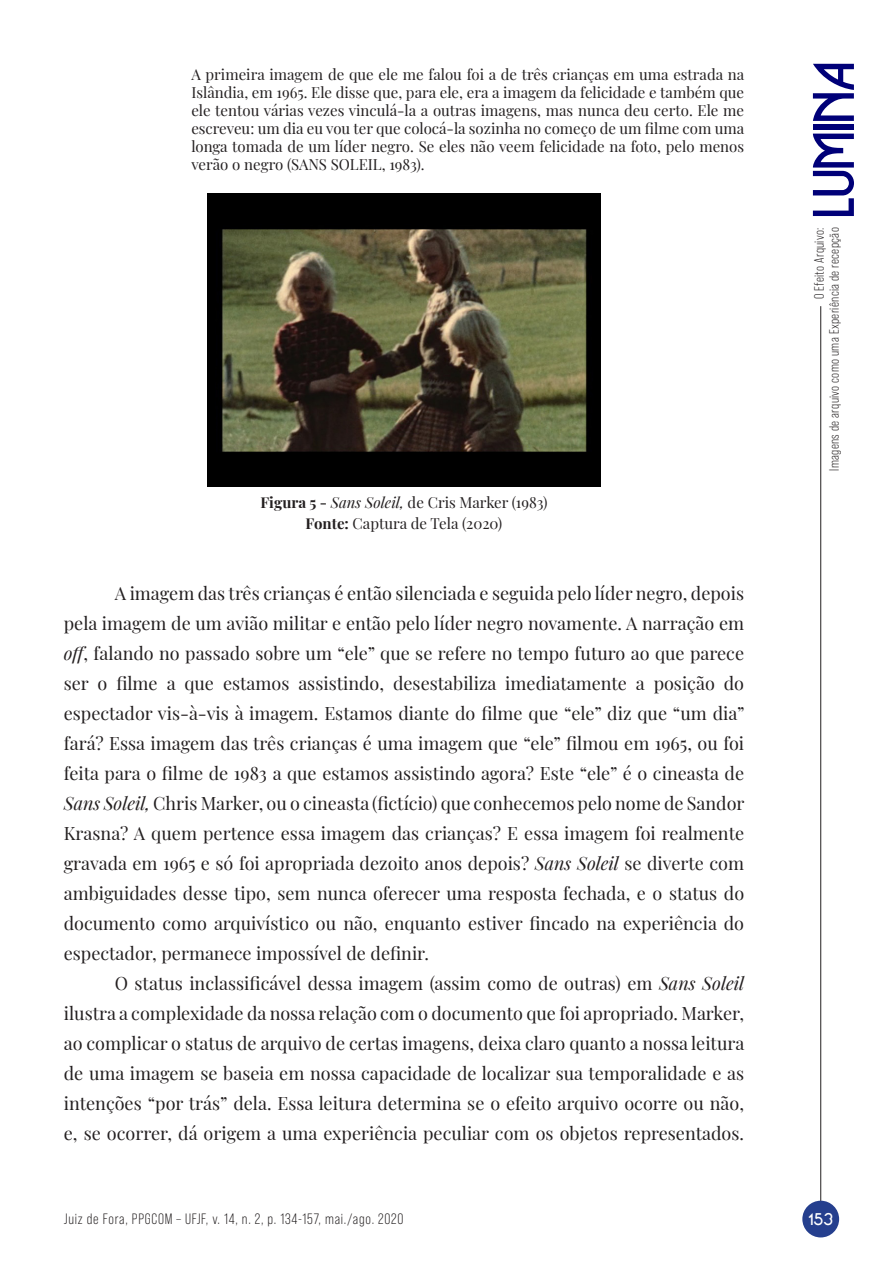
<style>
.page{position:relative;width:893px;height:1263px;background:#fff}
.page>*{position:absolute;margin:0;border:0;box-sizing:border-box;transform-origin:0 0}
.t1{font:18px/30px "Playfair Display";color:#231f20;text-align:justify}
.t2{font:16.5px "Businko";color:#fff}
.Citação__3_linhas{font:15px/18px "Playfair Display";color:#231f20;text-align:justify}
.Legenda_da_Foto_Tabe{font:15px "Playfair Display";color:#231f20}
.t3{font:15px "Bebas Neue Pro";letter-spacing:.05em;color:#231f20}
.t4{font:13.5px/15px "Bebas Neue Pro";letter-spacing:.025em;color:#231f20;text-align:right}
.s1{font-weight:700}
.s2{font-style:italic}
</style>
<div class="page">
<hr style="left:820px;top:306px;width:1px;height:923px;background:#231f20">
<div style="left:802px;top:1201px;width:37px;height:36px;background:#253f8e;border-radius:50%"></div>
<svg style="left:813px;top:134px;width:41px;height:82px"></svg>
<div style="left:813px;top:124px;width:41px;height:6px;background:#000078"></div>
<svg style="left:813px;top:64px;width:41px;height:57px"></svg>
<img style="left:207px;top:193px;width:394px;height:294px">
<p class="Citação__3_linhas" style="left:191px;top:64px;width:554px">A primeira imagem de que ele me falou foi a de três crianças em uma estrada na Islândia, em 1965. Ele disse que, para ele, era a imagem da felicidade e também que ele tentou várias vezes vinculá-la a outras imagens, mas nunca deu certo. Ele me escreveu: um dia eu vou ter que colocá-la sozinha no começo de um filme com uma longa tomada de um líder negro. Se eles não veem felicidade na foto, pelo menos verão o negro (SANS SOLEIL, 1983).</p>
<p class="Legenda_da_Foto_Tabe" style="left:260px;top:490px;width:289px"><span class="s1">Figura 5 -</span> <span class="s2">Sans Soleil,</span> de Cris Marker (1983)</p>
<p class="Legenda_da_Foto_Tabe" style="left:306px;top:511px;width:198px"><span class="s1">Fonte:</span> Captura de Tela (2020)</p>
<p class="t1" style="left:64px;top:577px;width:682px;text-indent:51px">A imagem das três crianças é então silenciada e seguida pelo líder negro, depois pela imagem de um avião militar e então pelo líder negro novamente. A narração em <span class="s2">off</span>, falando no passado sobre um “ele” que se refere no tempo futuro ao que parece ser o filme a que estamos assistindo, desestabiliza imediatamente a posição do espectador vis-à-vis à imagem. Estamos diante do filme que “ele” diz que “um dia” fará? Essa imagem das três crianças é uma imagem que “ele” filmou em 1965, ou foi feita para o filme de 1983 a que estamos assistindo agora? Este “ele” é o cineasta de <span class="s2">Sans Soleil,</span> Chris Marker, ou o cineasta (fictício) que conhecemos pelo nome de Sandor Krasna? A quem pertence essa imagem das crianças? E essa imagem foi realmente gravada em 1965 e só foi apropriada dezoito anos depois? <span class="s2">Sans Soleil</span> se diverte com ambiguidades desse tipo, sem nunca oferecer uma resposta fechada, e o status do documento como arquivístico ou não, enquanto estiver fincado na experiência do espectador, permanece impossível de definir.</p>
<p class="t1" style="left:64px;top:967px;width:682px;text-indent:51px">O status inclassificável dessa imagem (assim como de outras) em <span class="s2">Sans Soleil </span>ilustra a complexidade da nossa relação com o documento que foi apropriado. Marker, ao complicar o status de arquivo de certas imagens, deixa claro quanto a nossa leitura de uma imagem se baseia em nossa capacidade de localizar sua temporalidade e as intenções “por trás” dela. Essa leitura determina se o efeito arquivo ocorre ou não, e, se ocorrer, dá origem a uma experiência peculiar com os objetos representados.</p>
<p class="t4" style="left:812px;top:471px;width:245px;rotate:-90deg">O Efeito Arquivo:<br>Imagens de arquivo como uma Experiência de recepção</p>
<p class="t3" style="left:64px;top:1210px;width:341px">Juiz de Fora, PPGCOM – UFJF, v. 14, n. 2, p. 134-157, mai./ago. 2020</p>
<p class="t2" style="left:808px;top:1209px;width:26px">153</p>
</div>
